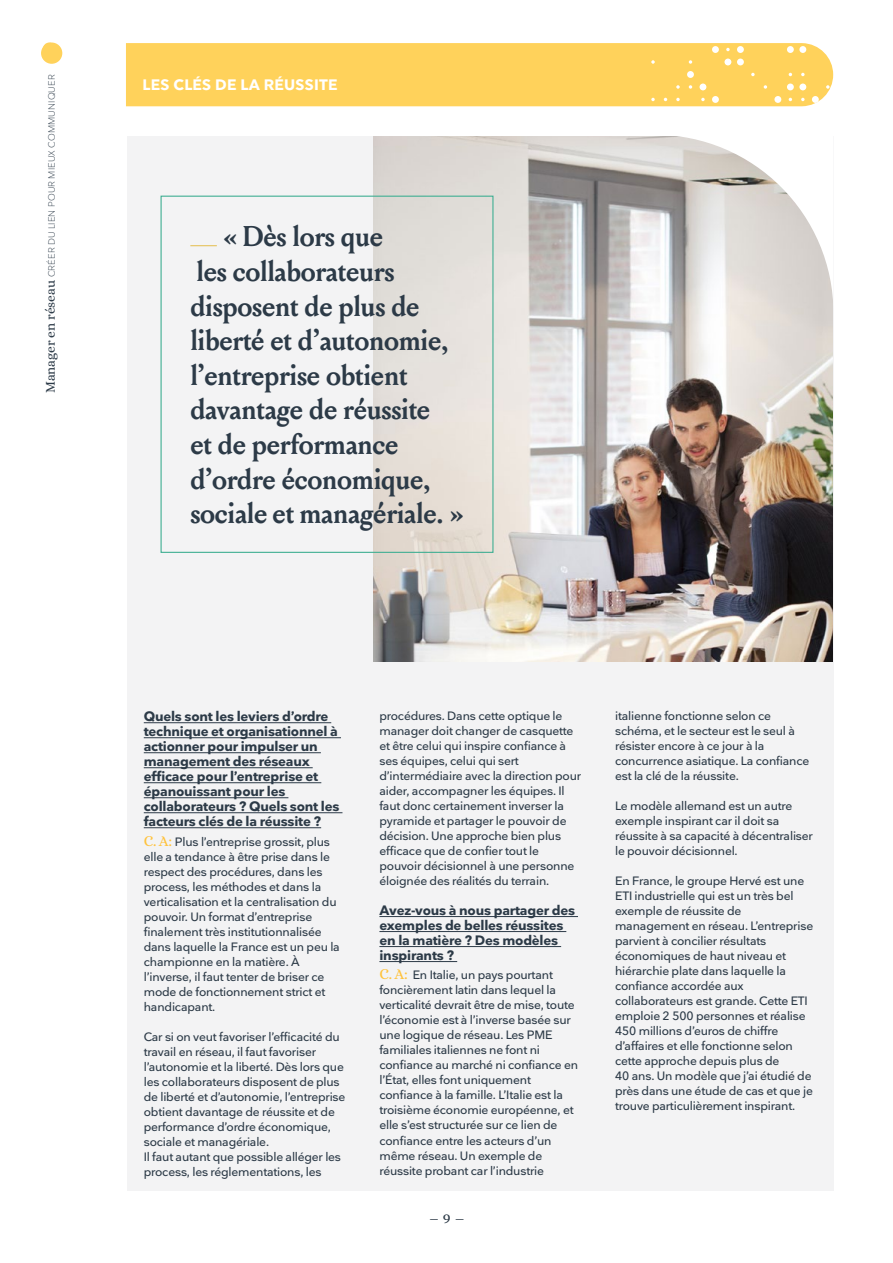
<style>
.page{position:relative;width:893px;height:1263px;background:#fff}
.page>*{position:absolute;margin:0;border:0;box-sizing:border-box;transform-origin:0 0}
.t1{font:700 28.5px/34.7px "Louize";letter-spacing:-.01em;color:#2c3a47}
.t2{font:15.75px "Alice";color:#2c3a47}
.t3{font:700 15px "Nationale";letter-spacing:.015em;color:#fff}
.t4{font:700 13.5px/15px "Nationale";letter-spacing:-.015em;color:#2c3a47}
.t5{font:500 12px/15px "Nationale";letter-spacing:-.015em;color:#2c3a47}
.t6{font:300 9px "Nationale";letter-spacing:.015em;color:#2c3a47}
.s1{font-family:"Alice";font-weight:400;font-size:13.5px}
.s2{font-family:"Alice";font-weight:400;font-size:15px;color:#ffc23b}
</style>
<div class="page">
<div style="left:41px;top:43px;width:21px;height:21px;background:#ffd25b;border-radius:50%"></div>
<div style="left:127px;top:136px;width:706px;height:1055px;background:#f3f3f4"></div>
<div style="left:43px;top:43px;width:13px;height:12px;background:#ffd25b;border-radius:50%"></div>
<hr style="left:144px;top:722px;width:187px;height:1px;background:#2c3a47">
<hr style="left:144px;top:737px;width:197px;height:1px;background:#2c3a47">
<hr style="left:144px;top:752px;width:177px;height:1px;background:#2c3a47">
<hr style="left:144px;top:767px;width:169px;height:1px;background:#2c3a47">
<hr style="left:144px;top:782px;width:177px;height:1px;background:#2c3a47">
<hr style="left:144px;top:797px;width:144px;height:1px;background:#2c3a47">
<hr style="left:144px;top:812px;width:198px;height:1px;background:#2c3a47">
<hr style="left:144px;top:827px;width:177px;height:1px;background:#2c3a47">
<hr style="left:379px;top:916px;width:199px;height:1px;background:#2c3a47">
<hr style="left:379px;top:931px;width:187px;height:1px;background:#2c3a47">
<hr style="left:379px;top:946px;width:182px;height:1px;background:#2c3a47">
<hr style="left:379px;top:961px;width:78px;height:1px;background:#2c3a47">
<img style="left:373px;top:136px;width:459px;height:525px">
<div style="left:126px;top:43px;width:707px;height:63px;background:#ffd25b"></div>
<svg style="left:190px;top:245px;width:27px;height:1px"></svg>
<div style="left:161px;top:196px;width:332px;height:357px;border:1px solid #41af93"></div>
<svg style="left:655px;top:136px;width:178px;height:177px"></svg>
<p class="t6" style="left:46px;top:393px;width:320px;rotate:-90deg"><span class="s1">Manager en réseau</span> CRÉER DU LIEN POUR MIEUX COMMUNIQUER</p>
<p class="t3" style="left:143px;top:76px;width:197px">LES CLÉS DE LA RÉUSSITE</p>
<h1 class="t1" style="left:190px;top:217px;width:275px;text-indent:33px">« Dès lors que<br>les collaborateurs disposent de plus de liberté et d’autonomie, l’entreprise obtient davantage de réussite<br>et de performance d’ordre économique, sociale et managériale. »</h1>
<p class="t4" style="left:144px;top:709px;width:197px">Quels sont les leviers d’ordre technique et organisationnel à actionner pour impulser un management des réseaux efficace pour l’entreprise et épanouissant pour les collaborateurs ? Quels sont les facteurs clés de la réussite ?</p>
<p class="t5" style="left:144px;top:834px;width:198px"><span class="s2">C. A:</span> Plus l’entreprise grossit, plus elle a tendance à être prise dans le respect des procédures, dans les process, les méthodes et dans la verticalisation et la centralisation du pouvoir. Un format d’entreprise finalement très institutionnalisée dans laquelle la France est un peu la championne en la matière. À l’inverse, il faut tenter de briser ce mode de fonctionnement strict et handicapant.</p>
<p class="t5" style="left:144px;top:1029px;width:203px">Car si on veut favoriser l’efficacité du travail en réseau, il faut favoriser l’autonomie et la liberté. Dès lors que les collaborateurs disposent de plus de liberté et d’autonomie, l’entreprise obtient davantage de réussite et de performance d’ordre économique, sociale et managériale.<br>Il faut autant que possible alléger les process, les réglementations, les</p>
<p class="t5" style="left:379px;top:708px;width:203px">procédures. Dans cette optique le manager doit changer de casquette et être celui qui inspire confiance à ses équipes, celui qui sert d’intermédiaire avec la direction pour aider, accompagner les équipes. Il faut donc certainement inverser la pyramide et partager le pouvoir de décision. Une approche bien plus efficace que de confier tout le pouvoir décisionnel à une personne éloignée des réalités du terrain.</p>
<p class="t4" style="left:379px;top:903px;width:197px">Avez-vous à nous partager des exemples de belles réussites en la matière ? Des modèles inspirants ?</p>
<p class="t5" style="left:379px;top:968px;width:200px"><span class="s2">C. A:</span> En Italie, un pays pourtant foncièrement latin dans lequel la verticalité devrait être de mise, toute l’économie est à l’inverse basée sur une logique de réseau. Les PME familiales italiennes ne font ni confiance au marché ni confiance en l’État, elles font uniquement confiance à la famille. L’Italie est la troisième économie européenne, et elle s’est structurée sur ce lien de confiance entre les acteurs d’un même réseau. Un exemple de réussite probant car l’industrie</p>
<h2 class="t2" style="left:429px;top:1204px;width:38px">_ 9_</h2>
<p class="t5" style="left:615px;top:708px;width:196px">italienne fonctionne selon ce schéma, et le secteur est le seul à résister encore à ce jour à la concurrence asiatique. La confiance est la clé de la réussite.</p>
<p class="t5" style="left:615px;top:798px;width:199px">Le modèle allemand est un autre exemple inspirant car il doit sa réussite à sa capacité à décentraliser le pouvoir décisionnel.</p>
<p class="t5" style="left:615px;top:873px;width:200px">En France, le groupe Hervé est une<br>ETI industrielle qui est un très bel exemple de réussite de management en réseau. L’entreprise parvient à concilier résultats économiques de haut niveau et hiérarchie plate dans laquelle la confiance accordée aux collaborateurs est grande. Cette ETI emploie 2 500 personnes et réalise<br>450 millions d’euros de chiffre d’affaires et elle fonctionne selon cette approche depuis plus de<br>40 ans. Un modèle que j’ai étudié de près dans une étude de cas et que je trouve particulièrement inspirant.</p>
</div>
